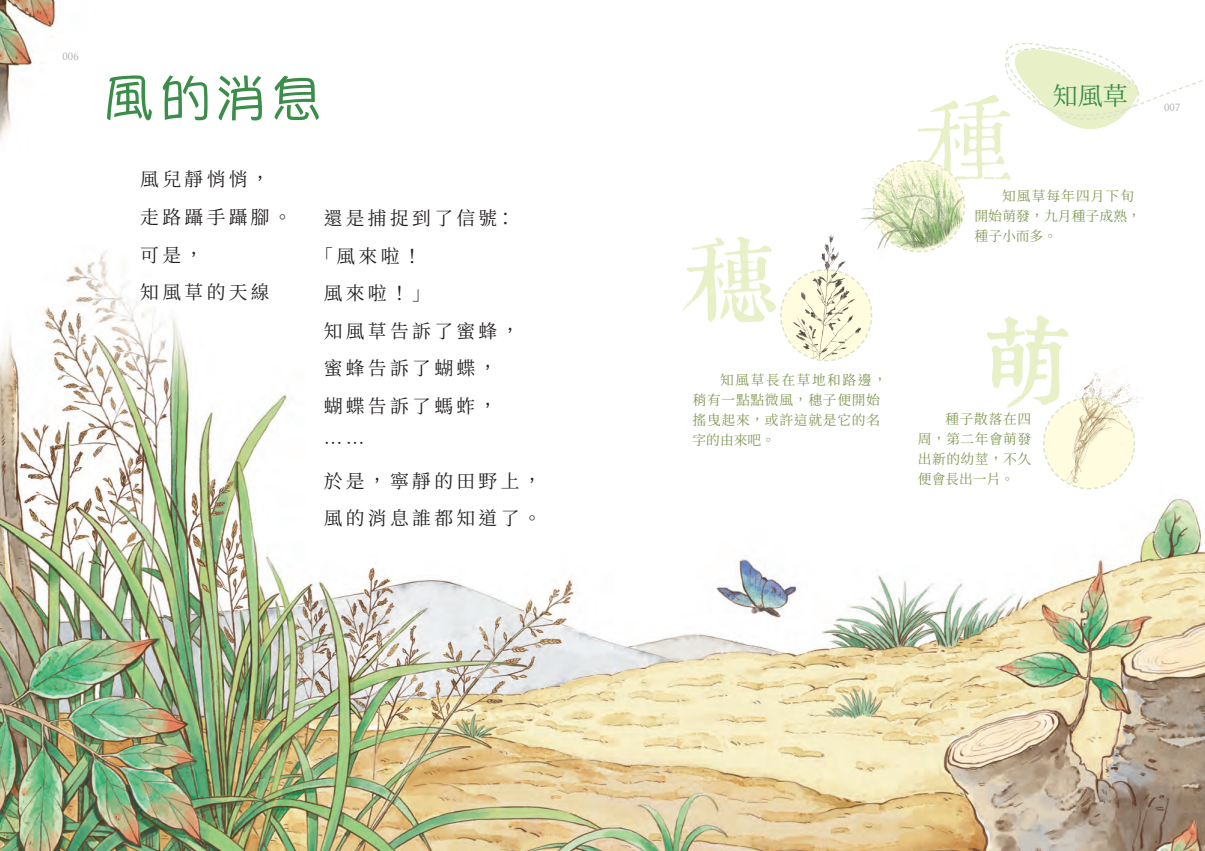
<style>
.page{position:relative;width:1205px;height:851px;background:#fff}
.page>*{position:absolute;margin:0;border:0;box-sizing:border-box;transform-origin:0 0}
.t1{font:93.75px "Tpld Khang Xi Dict Trial";color:#e8f0c7}
.t2{font:52.5px "Yuppy TC";color:#3a8e49}
.t3{font:25px "Noto Serif CJ Ktc";color:#3a8e49}
.t4{font:18.75px/37.5px "Noto Serif CJ Ktc";letter-spacing:.18em;color:#231f20}
.t5{font:13.75px/20px "Noto Serif CJ Ktc";letter-spacing:.055em;color:#809853;text-align:justify}
.t6{font:13.75px/20px "Noto Serif CJ Ktc";letter-spacing:.01em;color:#809853}
.t7{font:13.75px "Noto Serif CJ Ktc";letter-spacing:.115em;color:#809853}
.t8{font:10px "Noto Serif CJ Ktc";color:#a8a9ad}
</style>
<div class="page">
<img style="left:0;top:0;width:1205px;height:850px">
<img style="left:854px;top:152px;width:113px;height:109px">
<svg style="left:1042px;top:396px;width:10px;height:94px"></svg>
<img style="left:1052px;top:362px;width:103px;height:128px">
<svg style="left:779px;top:268px;width:94px;height:94px"></svg>
<img style="left:789px;top:228px;width:78px;height:136px">
<svg style="left:992px;top:36px;width:213px;height:105px"></svg>
<p class="t8" style="left:63px;top:51px;width:18px">006</p>
<h2 class="t2" style="left:103px;top:64px;width:221px">風的消息</h2>
<p class="t4" style="left:140px;top:161px;width:153px">風兒靜悄悄，走路躡手躡腳。可是，<br>知風草的天線</p>
<p class="t4" style="left:324px;top:200px;width:193px">還是捕捉到了信號：</p>
<p class="t4" style="left:314px;top:237px;width:109px">「風來啦！</p>
<p class="t4" style="left:324px;top:275px;width:109px">風來啦！」</p>
<p class="t4" style="left:324px;top:312px;width:197px">知風草告訴了蜜蜂，</p>
<p class="t4" style="left:324px;top:350px;width:175px">蜜蜂告訴了蝴蝶，</p>
<p class="t4" style="left:324px;top:387px;width:175px">蝴蝶告訴了螞蚱，</p>
<p class="t4" style="left:324px;top:425px;width:42px">……</p>
<p class="t4" style="left:324px;top:462px;width:219px">於是，寧靜的田野上，</p>
<p class="t4" style="left:324px;top:500px;width:219px">風的消息誰都知道了。</p>
<h1 class="t1" style="left:682px;top:228px;width:95px">穗</h1>
<p class="t7" style="left:720px;top:372px;width:168px">知風草長在草地和路邊，</p>
<p class="t5" style="left:692px;top:390px;width:189px">稍有一點點微風，穗子便開始搖曳起來，或許這就是它的名</p>
<p class="t5" style="left:692px;top:430px;width:84px">字的由來吧。</p>
<h1 class="t1" style="left:917px;top:88px;width:95px">種</h1>
<h3 class="t3" style="left:1053px;top:81px;width:76px">知風草</h3>
<p class="t6" style="left:974px;top:186px;width:168px;text-indent:28px">知風草每年四月下旬開始萌發，九月種子成熟，種子小而多。</p>
<h1 class="t1" style="left:981px;top:310px;width:95px">萌</h1>
<p class="t5" style="left:918px;top:409px;width:115px;text-indent:28px">種子散落在四周，第二年會萌發出新的幼莖，不久便會長出一片。</p>
<p class="t8" style="left:1164px;top:101px;width:18px">007</p>
</div>
